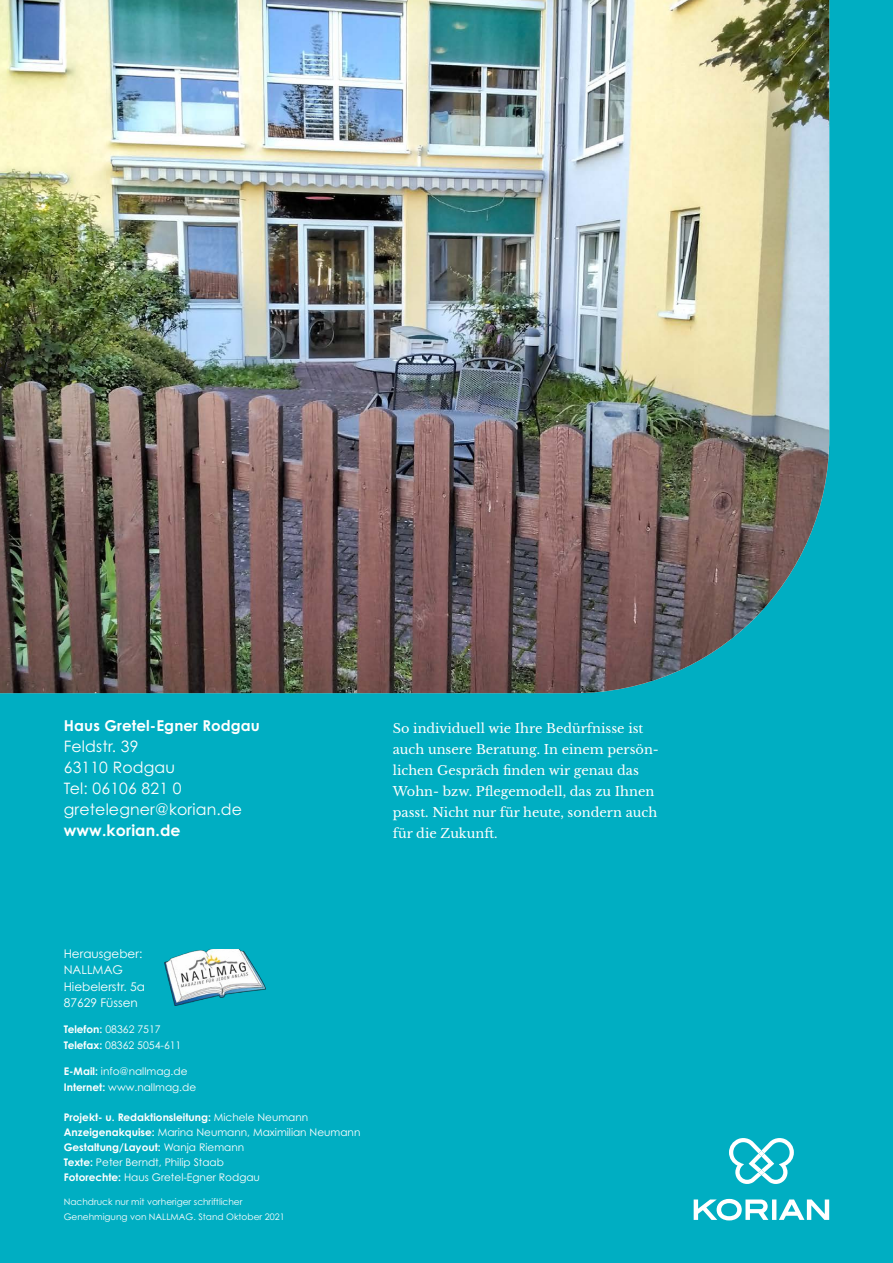
<style>
.page{position:relative;width:893px;height:1263px;background:#00aec2}
.page>*{position:absolute;margin:0;border:0;box-sizing:border-box;transform-origin:0 0}
.t1{font:15.75px/21px "Century Gothic Pro";letter-spacing:.01em;color:#fff}
.t2{font:700 15.75px "Century Gothic Pro";letter-spacing:.01em;color:#fff}
.t3{font:700 15px "Century Gothic Pro";letter-spacing:.01em;color:#fff}
.t4{font:12.9px/21px "Libre Baskerville";color:#fff}
.t5{font:12px/16.5px "Century Gothic Pro";color:#fff}
.t6{font:10.5px/15px "Century Gothic Pro";color:#fff}
.t7{font:9px/15px "Century Gothic Pro";color:#fff}
.s1{font-weight:700}
</style>
<div class="page">
<img style="left:0;top:0;width:829px;height:693px">
<img style="left:165px;top:949px;width:101px;height:56px">
<svg style="left:729px;top:1138px;width:65px;height:46px"></svg>
<svg style="left:694px;top:1199px;width:135px;height:21px"></svg>
<h2 class="t3" style="left:64px;top:717px;width:198px">Haus Gretel-Egner Rodgau</h2>
<h1 class="t1" style="left:64px;top:736px;width:180px">Feldstr. 39<br>63110 Rodgau<br>Tel: 06106 821 0 gretelegner@korian.de</h1>
<h1 class="t2" style="left:64px;top:821px;width:118px">www.korian.de</h1>
<p class="t4" style="left:393px;top:718px;width:268px">So individuell wie Ihre Bedürfnisse ist auch unsere Beratung. In einem persön&shy;lichen Gespräch finden wir genau das Wohn- bzw. Pflegemodell, das zu Ihnen passt. Nicht nur für heute, sondern auch für die Zukunft.</p>
<p class="t5" style="left:64px;top:945px;width:83px">Herausgeber:<br>NALLMAG<br>Hiebelerstr. 5a<br>87629 Füssen</p>
<p class="t6" style="left:64px;top:1021px;width:119px;line-height:16.5px"><span class="s1">Telefon:</span> 08362 7517<br><span class="s1">Telefax:</span> 08362 5054-611</p>
<p class="t6" style="left:64px;top:1063px;width:134px;line-height:16.5px"><span class="s1">E-Mail:</span> info@nallmag.de<br><span class="s1">Internet:</span> www.nallmag.de</p>
<p class="t6" style="left:64px;top:1110px;width:298px"><span class="s1">Projekt- u. Redaktionsleitung:</span> Michele Neumann <span class="s1">Anzeigenakquise:</span> Marina Neumann, Maximilian Neumann <span class="s1">Gestaltung/Layout:</span> Wanja Riemann<br><span class="s1">Texte:</span> Peter Berndt, Philip Staab<br><span class="s1">Fotorechte:</span> Haus Gretel-Egner Rodgau</p>
<p class="t7" style="left:64px;top:1194px;width:222px">Nachdruck nur mit vorheriger schriftlicher<br>Genehmigung von NALLMAG. Stand Oktober 2021</p>
</div>
